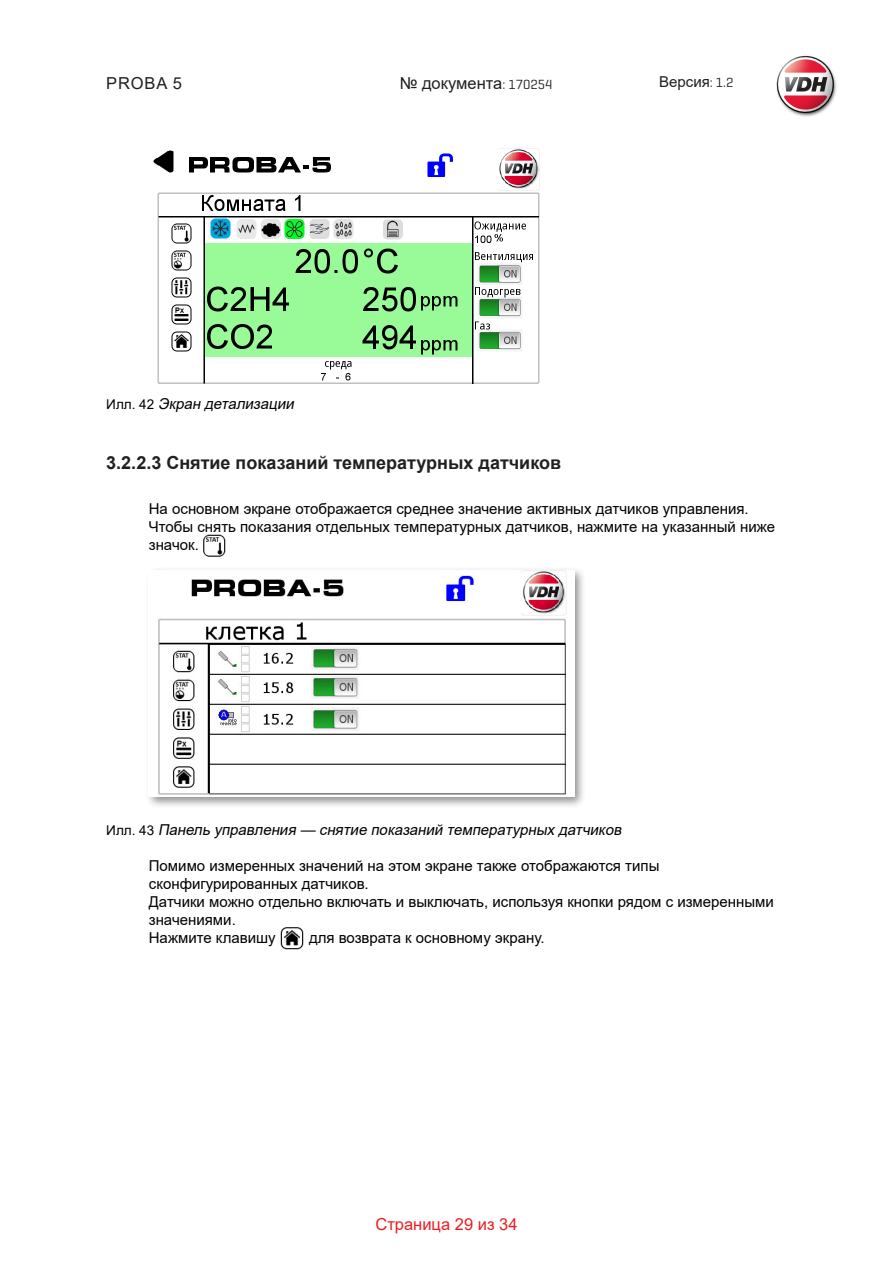
<style>
.page{position:relative;width:893px;height:1263px;background:#fff}
.page>*{position:absolute;margin:0;border:0;box-sizing:border-box;transform-origin:0 0}
.t1{font:700 18px "Arial";color:#231f20}
.t2{font:16.5px "Arial";color:#231f20}
.t3{font:16.5px "Arial";color:#ee1d23}
.PlatteTekst{font:15px/18px "Arial";color:#000}
.t4{font:italic 15px "Arial";color:#000}
.t5{font:15px "Arial";color:#231f20}
.s1{font-family:"Geogrotesque";font-size:13.5px}
.s2{font-style:normal;font-size:13.5px}
</style>
<div class="page">
<svg style="left:776px;top:55px;width:61px;height:61px"></svg>
<img style="left:153px;top:149px;width:387px;height:235px">
<img style="left:203px;top:535px;width:23px;height:22px">
<div style="left:145px;top:567px;width:442px;height:242px;background:#231f20;opacity:.5"></div>
<img style="left:149px;top:571px;width:425px;height:225px">
<img style="left:281px;top:928px;width:23px;height:22px">
<p class="t2" style="left:106px;top:71px;width:77px">PROBA 5</p>
<p class="t2" style="left:400px;top:71px;width:154px">№ документа<span class="s1">: 170254</span></p>
<p class="t5" style="left:659px;top:72px;width:76px">Версия<span class="s1">: 1.2</span></p>
<p class="t4" style="left:106px;top:393px;width:193px"><span class="s2">И л л . 4 2</span> Экран детализации</p>
<p class="t1" style="left:106px;top:450px;width:456px">3.2.2.3 Снятие показаний температурных датчиков</p>
<p class="PlatteTekst" style="left:149px;top:499px;width:601px">На основном экране отображается среднее значение активных датчиков управления.</p>
<p class="PlatteTekst" style="left:149px;top:517px;width:628px">Чтобы снять показания отдельных температурных датчиков, нажмите на указанный ниже значок.</p>
<p class="t4" style="left:106px;top:820px;width:520px"><span class="s2">И л л . 4 3</span> Панель управления — снятие показаний температурных датчиков</p>
<p class="PlatteTekst" style="left:149px;top:857px;width:512px">Помимо измеренных значений на этом экране также отображаются типы сконфигурированных датчиков.</p>
<p class="PlatteTekst" style="left:149px;top:893px;width:627px">Датчики можно отдельно включать и выключать, используя кнопки рядом с измеренными значениями.</p>
<p class="PlatteTekst" style="left:149px;top:929px;width:128px">Нажмите клавишу</p>
<p class="PlatteTekst" style="left:309px;top:929px;width:237px">для возврата к основному экрану.</p>
<p class="t3" style="left:375px;top:1212px;width:144px">Cтраница 29 из 34</p>
</div>
